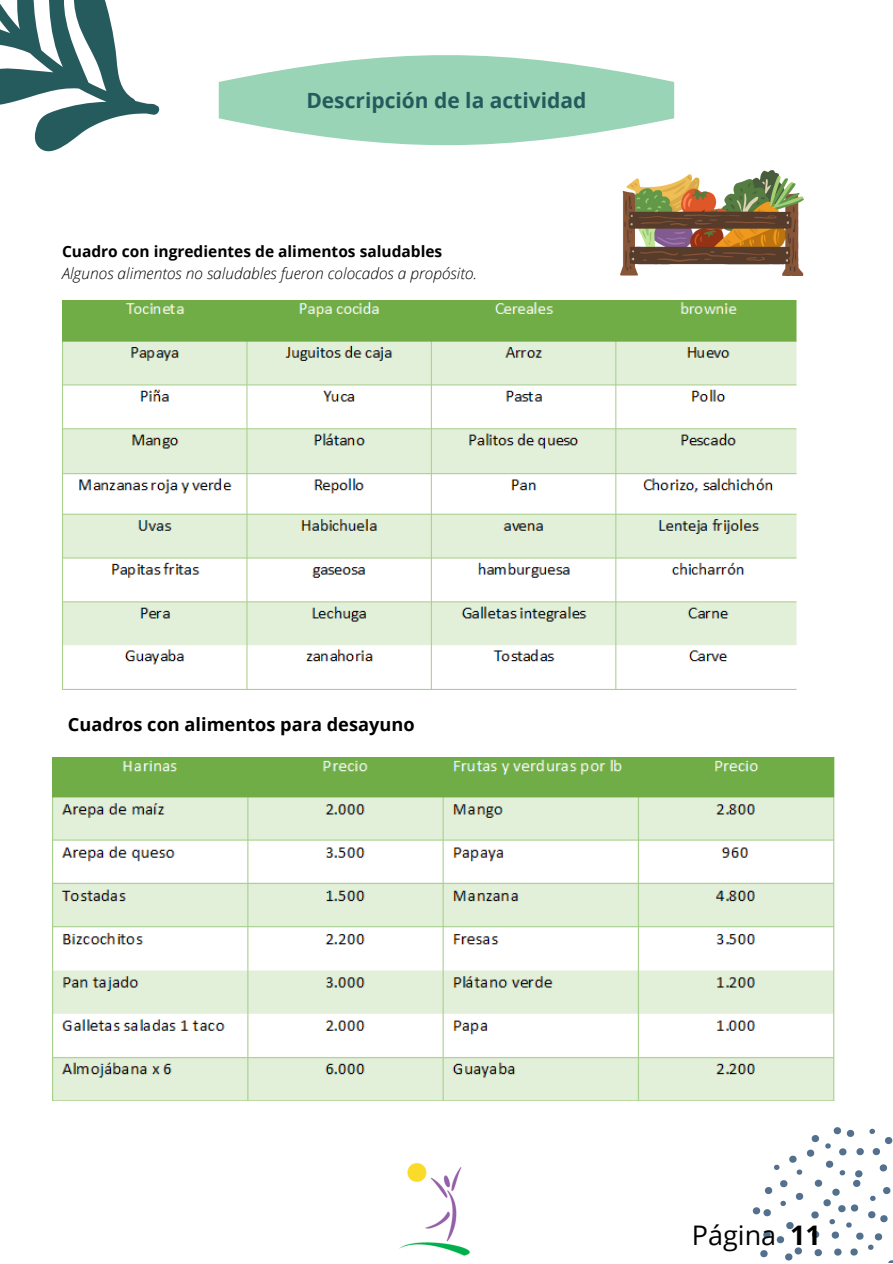
<style>
.page{position:relative;width:893px;height:1264px;background:#fff}
.page>*{position:absolute;margin:0;border:0;box-sizing:border-box;transform-origin:0 0}
.t1{font:27px "Open Sans";color:#000}
.t2{font:700 21px "Open Sans";color:#265b5e}
.t3{font:700 18.15px "Open Sans";color:#000}
.t4{font:italic 300 15.45px "Open Sans";color:#000}
.t5{font:700 15.45px "Open Sans";color:#000}
.s1{font-weight:700}
</style>
<div class="page">
<svg style="left:0;top:0;width:160px;height:152px"></svg>
<svg style="left:752px;top:1127px;width:141px;height:135px"></svg>
<svg style="left:219px;top:55px;width:455px;height:90px"></svg>
<img style="left:399px;top:1163px;width:71px;height:93px">
<img style="left:62px;top:300px;width:735px;height:389px">
<img style="left:52px;top:757px;width:783px;height:343px">
<img style="left:620px;top:170px;width:183px;height:106px">
<h2 class="t2" style="left:306px;top:86px;width:281px">Descripción de la actividad</h2>
<p class="t5" style="left:62px;top:240px;width:382px">Cuadro con ingredientes de alimentos saludables</p>
<p class="t4" style="left:62px;top:262px;width:417px">Algunos alimentos no saludables fueron colocados a propósito.</p>
<p class="t3" style="left:68px;top:711px;width:348px">Cuadros con alimentos para desayuno</p>
<h1 class="t1" style="left:691px;top:1216px;width:131px">Página <span class="s1">11</span></h1>
</div>
